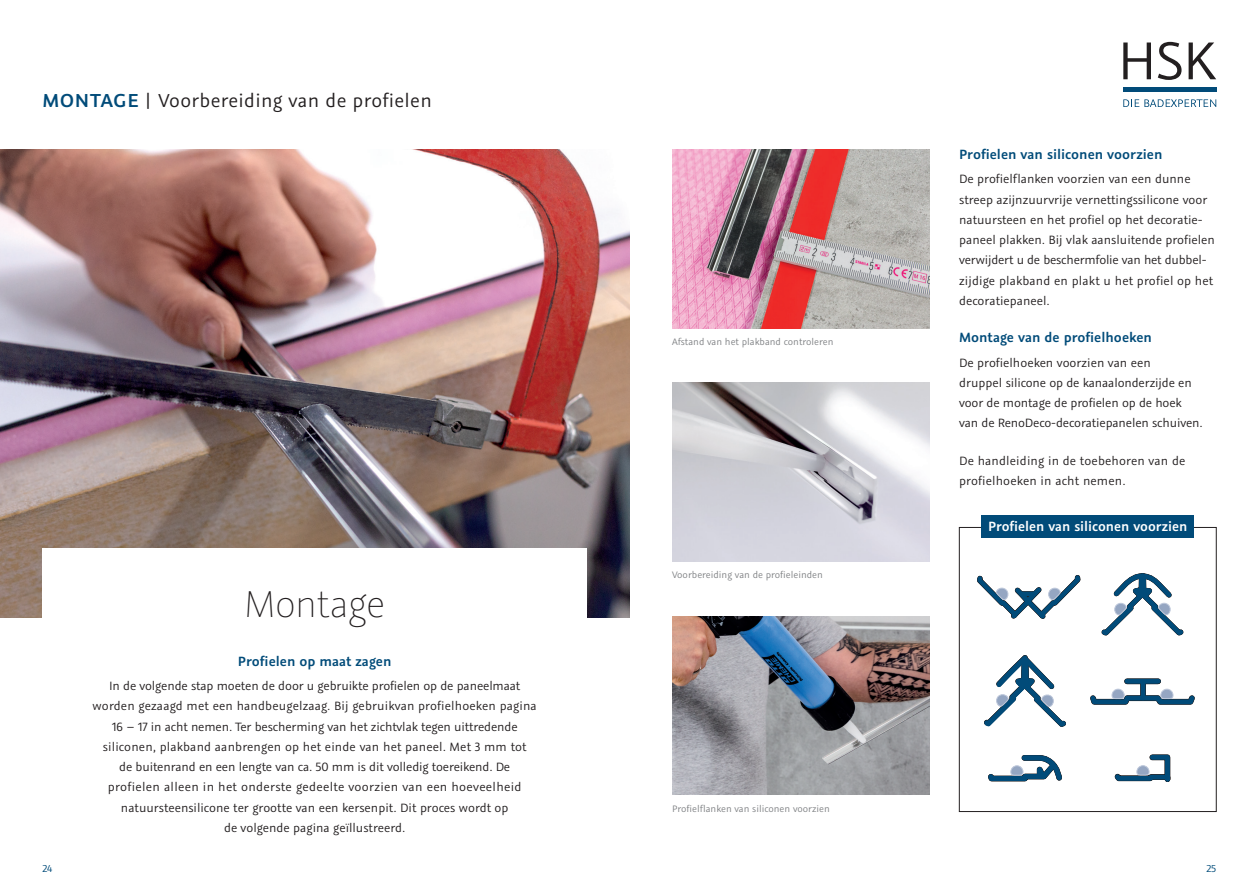
<style>
.page{position:relative;width:1259px;height:893px;background:#fff}
.page>*{position:absolute;margin:0;border:0;box-sizing:border-box;transform-origin:0 0}
.Große_Headline{font:200 42px "Graublau Sans";letter-spacing:-.015em;color:#231f20}
.t1{font:21px "Graublau Sans";letter-spacing:.015em;color:#231f20}
.Subhead{font:600 15px "Graublau Sans";color:#014b79}
.t2{font:600 15px "Graublau Sans";color:#fff}
.Fließtext{font:13.5px/20.2px "Graublau Sans";color:#231f20}
.t3{font:11.25px "Graublau Sans";color:#014b79}
.Graue_Zusatzschrift{font:10.5px "Graublau Sans";color:#808285}
.s1{font-weight:600;color:#014b79}
</style>
<div class="page">
<svg style="left:1123px;top:43px;width:28px;height:36px"></svg>
<svg style="left:1157px;top:42px;width:24px;height:38px"></svg>
<svg style="left:1188px;top:43px;width:28px;height:36px"></svg>
<div style="left:1123px;top:87px;width:93px;height:5px;background:#014b79"></div>
<svg style="left:1123px;top:99px;width:93px;height:8px"></svg>
<img style="left:0;top:149px;width:629px;height:468px">
<img style="left:672px;top:149px;width:257px;height:179px">
<img style="left:672px;top:383px;width:257px;height:178px">
<img style="left:672px;top:616px;width:257px;height:179px">
<div style="left:43px;top:549px;width:544px;height:283px;background:#fff"></div>
<div style="left:959px;top:527px;width:257px;height:285px;border:1px solid #231f20"></div>
<svg style="left:988px;top:755px;width:74px;height:27px"></svg>
<svg style="left:977px;top:575px;width:104px;height:44px"></svg>
<svg style="left:1114px;top:754px;width:57px;height:28px"></svg>
<svg style="left:1101px;top:573px;width:83px;height:63px"></svg>
<div style="left:1127px;top:678px;width:31px;height:6px;background:#585f65"></div>
<div style="left:1140px;top:684px;width:6px;height:12px;background:#14344a"></div>
<div style="left:1140px;top:682px;width:5px;height:16px;background:#2d3b47"></div>
<svg style="left:1127px;top:679px;width:31px;height:5px"></svg>
<hr style="left:1141px;top:684px;width:4px;height:12px;background:#014b79">
<hr style="left:1127px;top:680px;width:31px;height:3px;background:#014b79">
<svg style="left:1090px;top:689px;width:105px;height:16px"></svg>
<div style="left:981px;top:515px;width:212px;height:22px;background:#014b79"></div>
<svg style="left:984px;top:655px;width:82px;height:72px"></svg>
<p class="t1" style="left:43px;top:88px;width:391px"><span class="s1">MONTAGE</span> | Voorbereiding van de profielen</p>
<p class="Große_Headline" style="left:244px;top:580px;width:143px">Montage</p>
<p class="Subhead" style="left:238px;top:651px;width:155px">Profielen op maat zagen</p>
<p class="Fließtext" style="left:93px;top:676px;width:446px;text-align:center">In de volgende stap moeten de door u gebruikte profielen op de paneelmaat worden gezaagd met een handbeugelzaag. Bij gebruikvan profielhoeken pagina 16 – 17 in acht nemen. Ter bescherming van het zichtvlak tegen uittredende siliconen, plakband aanbrengen op het einde van het paneel. Met 3 mm tot<br>de buitenrand en een lengte van ca. 50 mm is dit volledig toereikend. De profielen alleen in het onderste gedeelte voorzien van een hoeveelheid natuursteensilicone ter grootte van een kersenpit. Dit proces wordt op<br>de volgende pagina geïllustreerd.</p>
<p class="Graue_Zusatzschrift" style="left:672px;top:336px;width:163px">Afstand van het plakband controleren</p>
<p class="Graue_Zusatzschrift" style="left:672px;top:569px;width:152px">Voorbereiding van de profieleinden</p>
<p class="Graue_Zusatzschrift" style="left:672px;top:802px;width:159px">Profielflanken van siliconen voorzien</p>
<p class="Subhead" style="left:959px;top:145px;width:205px">Profielen van siliconen voorzien</p>
<p class="Fließtext" style="left:959px;top:169px;width:257px">De profielflanken voorzien van een dunne streep azijnzuurvrije vernettingssilicone voor natuursteen en het profiel op het decoratie&shy;paneel plakken. Bij vlak aansluitende profielen verwijdert u de beschermfolie van het dubbel&shy;zijdige plakband en plakt u het profiel op het decoratiepaneel.</p>
<p class="Subhead" style="left:959px;top:328px;width:194px">Montage van de profielhoeken</p>
<p class="Fließtext" style="left:959px;top:352px;width:245px">De profielhoeken voorzien van een<br>druppel silicone op de kanaalonderzijde en voor de montage de profielen op de hoek van de RenoDeco-decoratiepanelen schuiven.</p>
<p class="Fließtext" style="left:959px;top:450px;width:228px">De handleiding in de toebehoren van de profielhoeken in acht nemen.</p>
<p class="t2" style="left:988px;top:517px;width:201px">Profielen van siliconen voorzien</p>
<p class="t3" style="left:43px;top:861px;width:11px">24</p>
<p class="t3" style="left:1206px;top:861px;width:11px">25</p>
</div>
